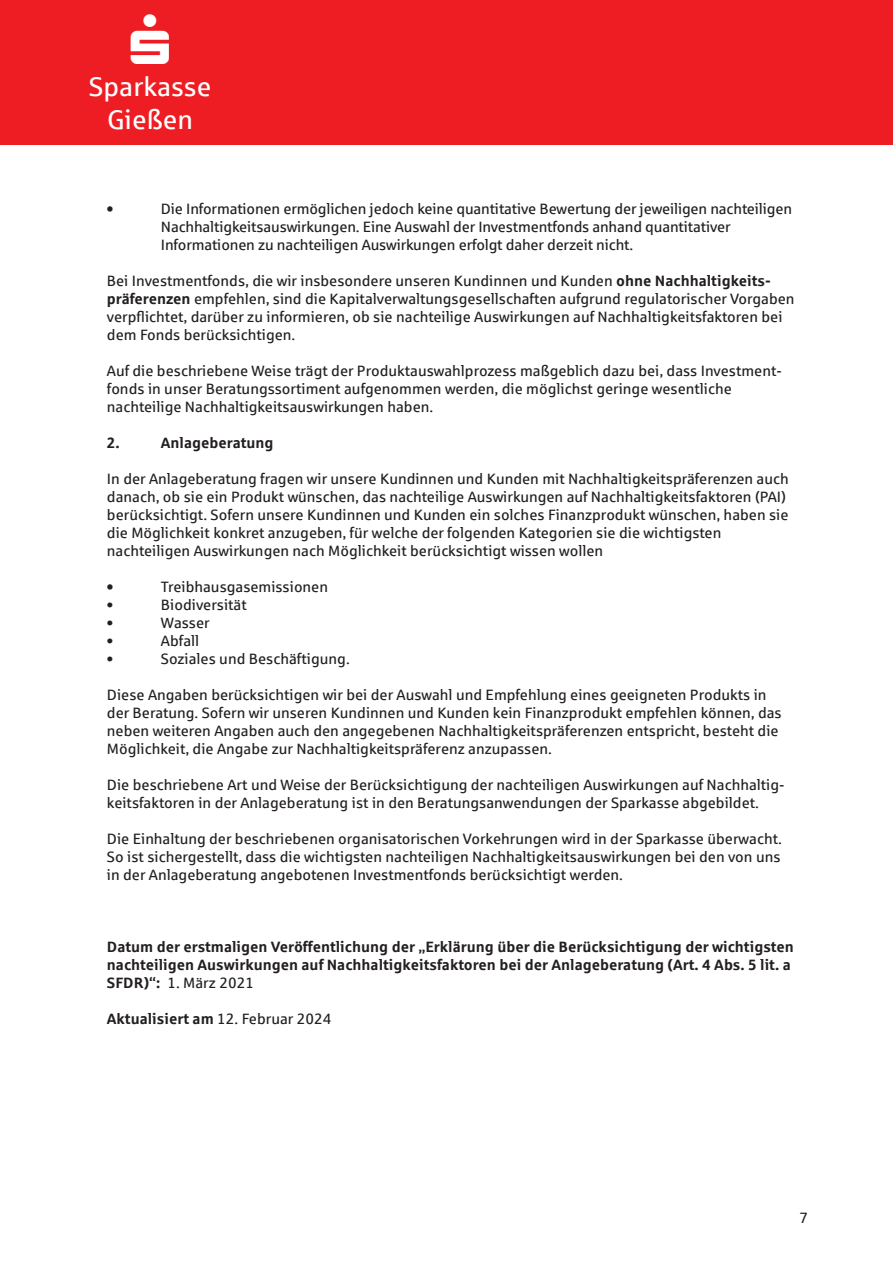
<style>
.page{position:relative;width:893px;height:1263px;background:#fff}
.page>*{position:absolute;margin:0;border:0;box-sizing:border-box;transform-origin:0 0}
.t1{font:27px "Sparkasse Rg";color:#fff}
.t2{font:15px/18px "Sparkasse Rg";color:#231f20}
.t3{font:700 15px/18px "Sparkasse Rg";color:#231f20}
.s1{font-weight:700}
.s2{font-weight:400}
</style>
<div class="page">
<div style="left:0;top:0;width:893px;height:145px;background:#ee1d23"></div>
<p class="t1" style="left:89px;top:70px;width:124px">Sparkasse</p>
<p class="t1" style="left:107px;top:103px;width:88px">Gießen</p>
<p class="t3" style="left:107px;top:199px;width:8px">•</p>
<p class="t2" style="left:161px;top:200px;width:633px">Die Informationen ermöglichen jedoch keine quantitative Bewertung der jeweiligen nachteiligen<br>Nachhaltigkeitsauswirkungen. Eine Auswahl der Investmentfonds anhand quantitativer</p>
<p class="t2" style="left:161px;top:236px;width:474px">Informationen zu nachteiligen Auswirkungen erfolgt daher derzeit nicht.</p>
<p class="t2" style="left:107px;top:272px;width:689px">Bei Investmentfonds, die wir insbesondere unseren Kundinnen und Kunden <span class="s1">ohne Nachhaltigkeits&shy;präferenzen</span> empfehlen, sind die Kapitalverwaltungsgesellschaften aufgrund regulatorischer Vorgaben verpflichtet, darüber zu informieren, ob sie nachteilige Auswirkungen auf Nachhaltigkeitsfaktoren bei dem Fonds berücksichtigen.</p>
<p class="t2" style="left:107px;top:362px;width:676px">Auf die beschriebene Weise trägt der Produktauswahlprozess maßgeblich dazu bei, dass Investment&shy;fonds in unser Beratungssortiment aufgenommen werden, die möglichst geringe wesentliche</p>
<p class="t2" style="left:107px;top:398px;width:328px">nachteilige Nachhaltigkeitsauswirkungen haben.</p>
<p class="t3" style="left:107px;top:433px;width:14px">2.</p>
<p class="t3" style="left:161px;top:433px;width:114px">Anlageberatung</p>
<p class="t2" style="left:107px;top:470px;width:683px">In der Anlageberatung fragen wir unsere Kundinnen und Kunden mit Nachhaltigkeitspräferenzen auch danach, ob sie ein Produkt wünschen, das nachteilige Auswirkungen auf Nachhaltigkeitsfaktoren (PAI) berücksichtigt. Sofern unsere Kundinnen und Kunden ein solches Finanzprodukt wünschen, haben sie die Möglichkeit konkret anzugeben, für welche der folgenden Kategorien sie die wichtigsten</p>
<p class="t2" style="left:107px;top:542px;width:498px">nachteiligen Auswirkungen nach Möglichkeit berücksichtigt wissen wollen</p>
<p class="t3" style="left:107px;top:577px;width:8px">•</p>
<p class="t2" style="left:161px;top:578px;width:169px">Treibhausgasemissionen</p>
<p class="t2" style="left:107px;top:596px;width:8px">•</p>
<p class="t2" style="left:161px;top:596px;width:87px">Biodiversität</p>
<p class="t2" style="left:107px;top:614px;width:8px">•</p>
<p class="t2" style="left:161px;top:614px;width:50px">Wasser</p>
<p class="t2" style="left:107px;top:632px;width:8px">•</p>
<p class="t2" style="left:161px;top:632px;width:40px">Abfall</p>
<p class="t2" style="left:107px;top:650px;width:8px">•</p>
<p class="t2" style="left:161px;top:650px;width:190px">Soziales und Beschäftigung.</p>
<p class="t2" style="left:107px;top:686px;width:676px">Diese Angaben berücksichtigen wir bei der Auswahl und Empfehlung eines geeigneten Produkts in der Beratung. Sofern wir unseren Kundinnen und Kunden kein Finanzprodukt empfehlen können, das neben weiteren Angaben auch den angegebenen Nachhaltigkeitspräferenzen entspricht, besteht die Möglichkeit, die Angabe zur Nachhaltigkeitspräferenz anzupassen.</p>
<p class="t2" style="left:107px;top:776px;width:679px">Die beschriebene Art und Weise der Berücksichtigung der nachteiligen Auswirkungen auf Nachhaltig&shy;keitsfaktoren in der Anlageberatung ist in den Beratungsanwendungen der Sparkasse abgebildet.</p>
<p class="t2" style="left:107px;top:830px;width:676px">Die Einhaltung der beschriebenen organisatorischen Vorkehrungen wird in der Sparkasse überwacht.<br>So ist sichergestellt, dass die wichtigsten nachteiligen Nachhaltigkeitsauswirkungen bei den von uns</p>
<p class="t2" style="left:107px;top:866px;width:518px">in der Anlageberatung angebotenen Investmentfonds berücksichtigt werden.</p>
<p class="t3" style="left:107px;top:937px;width:688px">Datum der erstmaligen Veröffentlichung der „Erklärung über die Berücksichtigung der wichtigsten nachteiligen Auswirkungen auf Nachhaltigkeitsfaktoren bei der Anlageberatung (Art. 4 Abs. 5 lit. a<br>SFDR)“: <span class="s2">1. März 2021</span></p>
<p class="t3" style="left:107px;top:1009px;width:226px">Aktualisiert am <span class="s2">12. Februar 2024</span></p>
<p class="t2" style="left:799px;top:1208px;width:10px">7</p>
</div>
